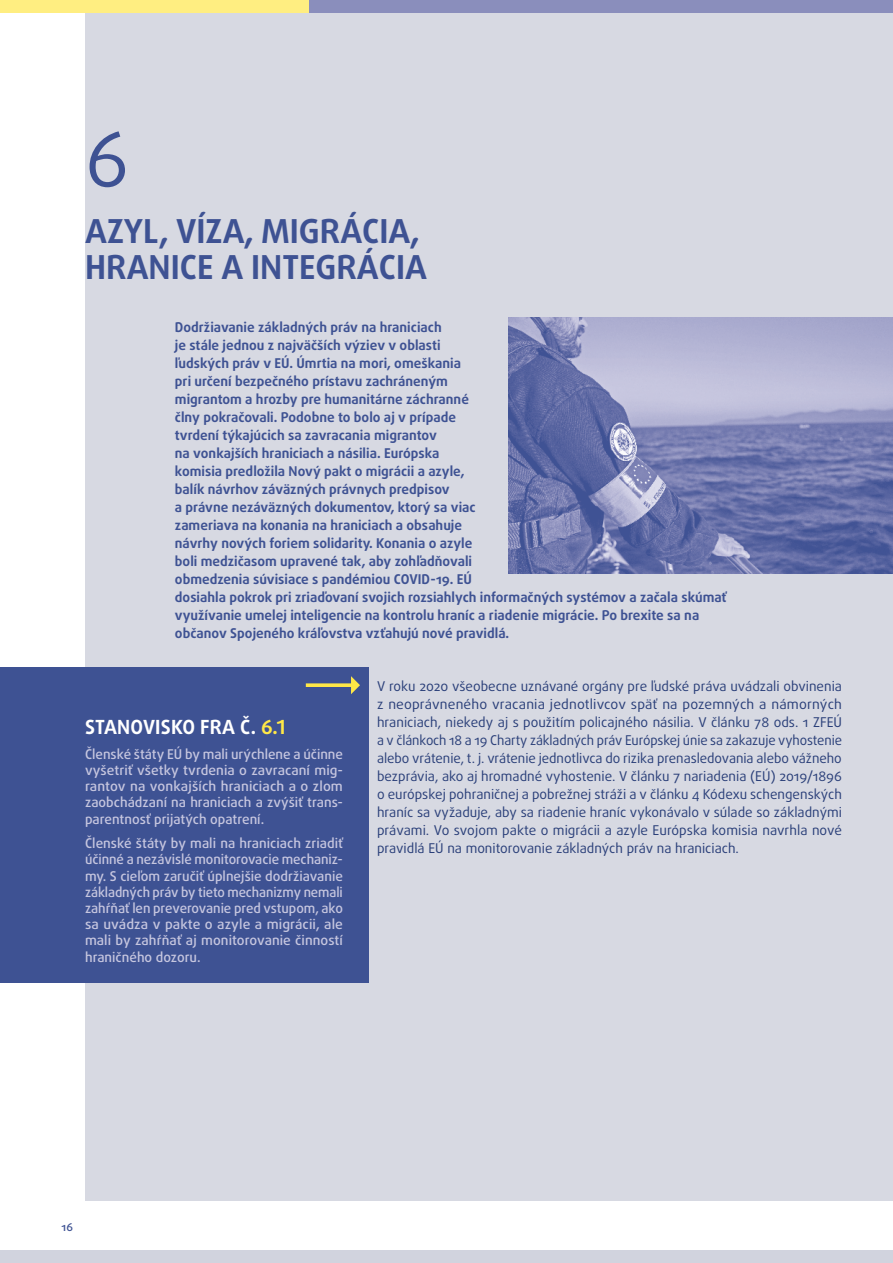
<style>
.page{position:relative;width:893px;height:1263px;background:#fff}
.page>*{position:absolute;margin:0;border:0;box-sizing:border-box;transform-origin:0 0}
.title_1_no{font:75px "Daxline Pro";color:#3e5293}
.title_1{font:700 33px/36px "Daxline Pro";color:#3e5293}
.FRAOP_title{font:700 19.5px "Daxline Pro";letter-spacing:.01em;color:#fff}
.intro_1{font:700 13.5px/18px "Daxline Pro";color:#3e5293}
.body_break{font:13.5px/18px "Daxline Pro";color:#2a3f79;text-align:justify}
.FRAOP_body{font:500 13.5px/16.2px "Daxline Pro";color:#c6c6df;text-align:justify}
.t1{font:500 11.25px "Daxline Pro";color:#3e5293}
.s1{color:#ffe847}
</style>
<div class="page">
<div style="left:85px;top:0;width:808px;height:1201px;background:#d7d9e2"></div>
<div style="left:0;top:668px;width:369px;height:315px;background:#3e5293"></div>
<svg style="left:306px;top:676px;width:54px;height:18px"></svg>
<img style="left:508px;top:317px;width:385px;height:256px">
<div style="left:0;top:1250px;width:893px;height:13px;background:#d1d3de"></div>
<div style="left:307px;top:0;width:586px;height:13px;background:#8a8ebc"></div>
<div style="left:0;top:0;width:308px;height:13px;background:#ffee81"></div>
<p class="title_1_no" style="left:85px;top:110px;width:46px">6</p>
<p class="title_1" style="left:85px;top:213px;width:343px">AZYL, VÍZA, MIGRÁCIA,<br>HRANICE A INTEGRÁCIA</p>
<p class="intro_1" style="left:175px;top:318px;width:553px">Dodržiavanie základných práv na hraniciach<br>je stále jednou z najväčších výziev v oblasti<br>ľudských práv v EÚ. Úmrtia na mori, omeškania<br>pri určení bezpečného prístavu zachráneným<br>migrantom a hrozby pre humanitárne záchranné<br>člny pokračovali. Podobne to bolo aj v prípade<br>tvrdení týkajúcich sa zavracania migrantov<br>na vonkajších hraniciach a násilia. Európska<br>komisia predložila Nový pakt o migrácii a azyle,<br>balík návrhov záväzných právnych predpisov<br>a právne nezáväzných dokumentov, ktorý sa viac<br>zameriava na konania na hraniciach a obsahuje<br>návrhy nových foriem solidarity. Konania o azyle<br>boli medzičasom upravené tak, aby zohľadňovali<br>obmedzenia súvisiace s pandémiou COVID-19. EÚ<br>dosiahla pokrok pri zriaďovaní svojich rozsiahlych informačných systémov a začala skúmať využívanie umelej inteligencie na kontrolu hraníc a riadenie migrácie. Po brexite sa na občanov Spojeného kráľovstva vzťahujú nové pravidlá.</p>
<p class="FRAOP_title" style="left:85px;top:714px;width:202px">STANOVISKO FRA Č. <span class="s1">6.1</span></p>
<p class="FRAOP_body" style="left:85px;top:746px;width:260px">Členské štáty EÚ by mali urýchlene a účinne vyšetriť všetky tvrdenia o zavracaní mig&shy;rantov na vonkajších hraniciach a o zlom zaobchádzaní na hraniciach a zvýšiť trans&shy;parentnosť prijatých opatrení.</p>
<p class="FRAOP_body" style="left:85px;top:835px;width:260px">Členské štáty by mali na hraniciach zriadiť účinné a nezávislé monitorovacie mechaniz&shy;my. S cieľom zaručiť úplnejšie dodržiavanie základných práv by tieto mechanizmy nemali zahŕňať len preverovanie pred vstupom, ako sa uvádza v pakte o azyle a migrácii, ale mali by zahŕňať aj monitorovanie činností hraničného dozoru.</p>
<p class="body_break" style="left:377px;top:677px;width:466px">V roku 2020 všeobecne uznávané orgány pre ľudské práva uvádzali obvinenia z neoprávneného vracania jednotlivcov späť na pozemných a námorných hraniciach, niekedy aj s použitím policajného násilia. V článku 78 ods. 1 ZFEÚ a v článkoch 18 a 19 Charty základných práv Európskej únie sa zakazuje vyhostenie alebo vrátenie, t. j. vrátenie jednotlivca do rizika prenasledovania alebo vážneho bezprávia, ako aj hromadné vyhostenie. V článku 7 nariadenia (EÚ) 2019/1896 o európskej pohraničnej a pobrežnej stráži a v článku 4 Kódexu schengenských hraníc sa vyžaduje, aby sa riadenie hraníc vykonávalo v súlade so základnými právami. Vo svojom pakte o migrácii a azyle Európska komisia navrhla nové pravidlá EÚ na monitorovanie základných práv na hraniciach.</p>
<p class="t1" style="left:62px;top:1219px;width:13px">16</p>
</div>
